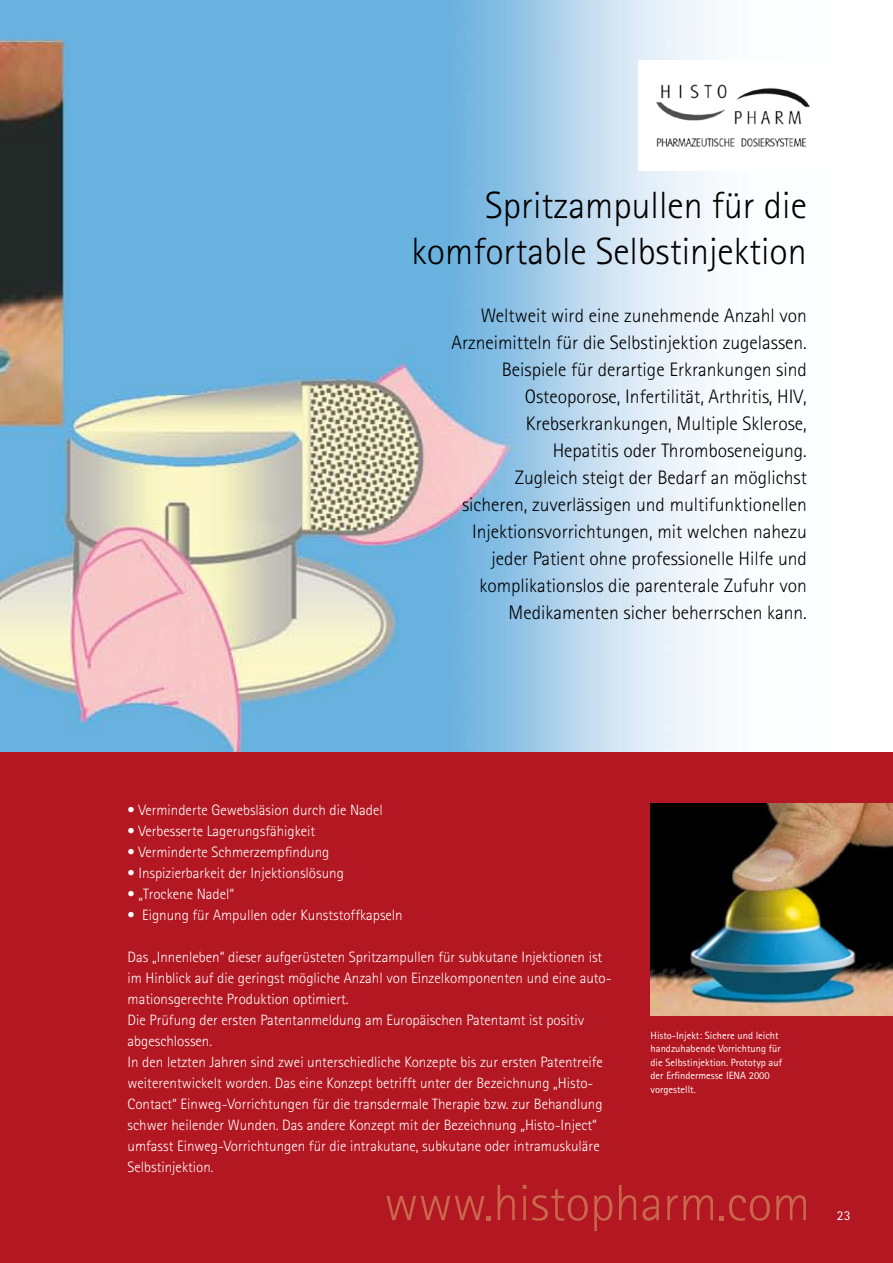
<style>
.page{position:relative;width:893px;height:1263px;background:#fff}
.page>*{position:absolute;margin:0;border:0;box-sizing:border-box;transform-origin:0 0}
.t1{font:300 51.3px "Rotis Sans Serif";color:#c9664c}
.t2{font:300 37.95px/45.6px "Rotis Sans Serif";color:#000;text-align:right}
.t3{font:300 19.5px/27px "Rotis Sans Serif";color:#000;text-align:right}
.t4{font:300 15px/21px "Rotis Sans Serif";color:#fff}
.t5{font:13.5px "Rotis Sans Serif";color:#fff}
.t6{font:10.5px/13.5px "Rotis Sans Serif";color:#fff}
</style>
<div class="page">
<img style="left:0;top:0;width:893px;height:753px">
<div style="left:0;top:753px;width:893px;height:510px;background:#b31721"></div>
<img style="left:651px;top:804px;width:242px;height:211px">
<img style="left:639px;top:61px;width:189px;height:109px">
<h2 class="t2" style="left:411px;top:182px;width:397px">Spritzampullen für die komfortable Selbstinjektion</h2>
<p class="t3" style="left:452px;top:302px;width:357px">Weltweit wird eine zunehmende Anzahl von Arzneimitteln für die Selbstinjektion zugelassen.<br>Beispiele für derartige Erkrankungen sind Osteoporose, Infertilität, Arthritis, HIV, Krebserkrankungen, Multiple Sklerose,<br>Hepatitis oder Thromboseneigung.<br>Zugleich steigt der Bedarf an möglichst sicheren, zuverlässigen und multifunktionellen Injektionsvorrichtungen, mit welchen nahezu jeder Patient ohne professionelle Hilfe und komplikationslos die parenterale Zufuhr von Medikamenten sicher beherrschen kann.</p>
<p class="t4" style="left:128px;top:799px;width:257px">• Verminderte Gewebsläsion durch die Nadel</p>
<p class="t4" style="left:128px;top:820px;width:189px">• Verbesserte Lagerungsfähigkeit</p>
<p class="t4" style="left:128px;top:841px;width:203px">• Verminderte Schmerzempfindung</p>
<p class="t4" style="left:128px;top:862px;width:218px">• Inspizierbarkeit der Injektionslösung</p>
<p class="t4" style="left:128px;top:883px;width:108px">• „Trockene Nadel“</p>
<p class="t4" style="left:128px;top:904px;width:277px">• Eignung für Ampullen oder Kunststoffkapseln</p>
<p class="t4" style="left:128px;top:946px;width:486px">Das „Innenleben“ dieser aufgerüsteten Spritzampullen für subkutane Injektionen ist im Hinblick auf die geringst mögliche Anzahl von Einzelkomponenten und eine auto&shy;mationsgerechte Produktion optimiert.<br>Die Prüfung der ersten Patentanmeldung am Europäischen Patentamt ist positiv abgeschlossen.<br>In den letzten Jahren sind zwei unterschiedliche Konzepte bis zur ersten Patentreife weiterentwickelt worden. Das eine Konzept betrifft unter der Bezeichnung „Histo-Contact“ Einweg-Vorrichtungen für die transdermale Therapie bzw. zur Behandlung schwer heilender Wunden. Das andere Konzept mit der Bezeichnung „Histo-Inject“ umfasst Einweg-Vorrichtungen für die intrakutane, subkutane oder intramuskuläre Selbstinjektion.</p>
<p class="t6" style="left:651px;top:1028px;width:133px">Histo-Injekt: Sichere und leicht handzuhabende Vorrichtung für die Selbstinjektion. Prototyp auf der Erfindermesse IENA 2000 vorgestellt.</p>
<h1 class="t1" style="left:384px;top:1173px;width:427px">www.histopharm.com</h1>
<p class="t5" style="left:837px;top:1208px;width:15px">23</p>
</div>
